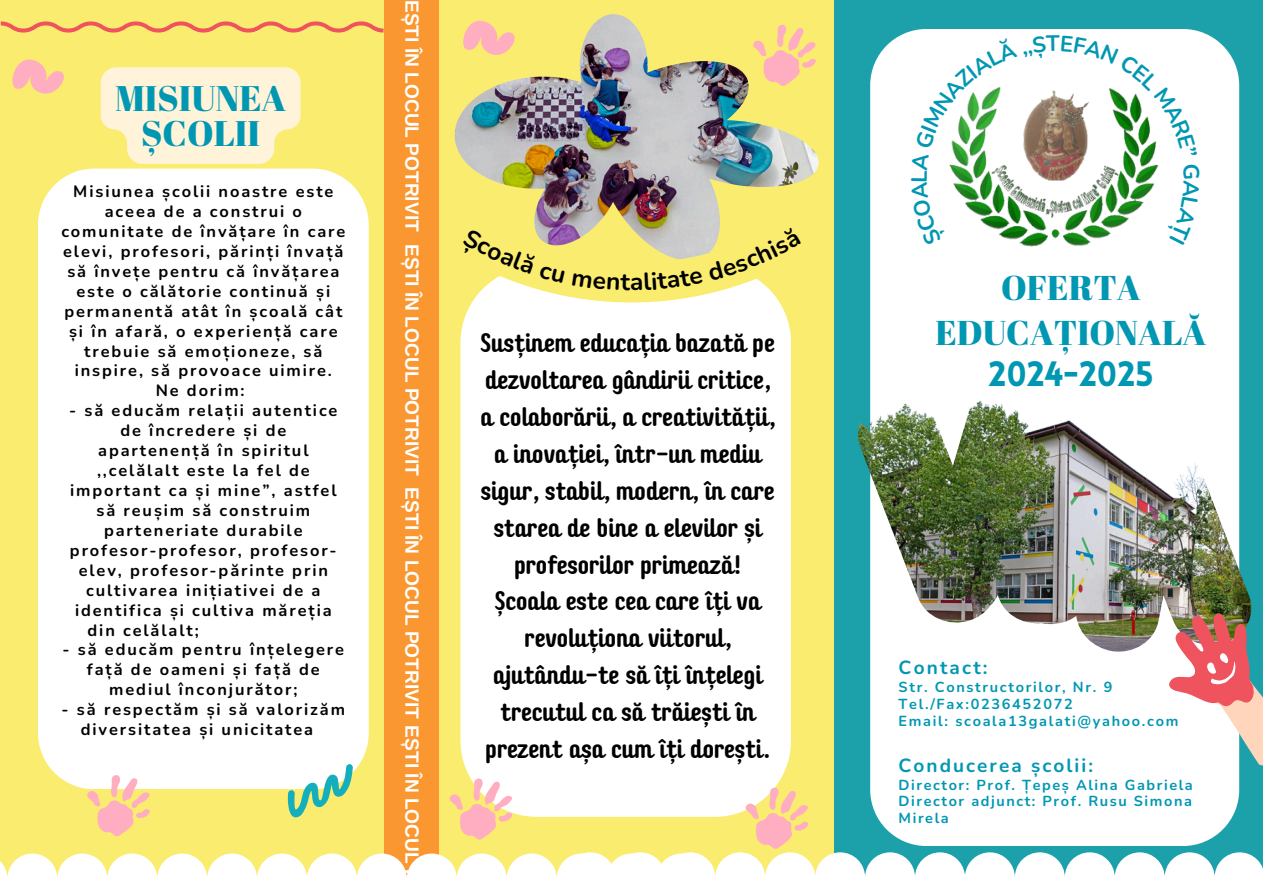
<style>
.page{position:relative;width:1263px;height:894px;background:#fff}
.page>*{position:absolute;margin:0;border:0;box-sizing:border-box;transform-origin:0 0}
.t1{font:35.55px/34.5px "Abril Fatface";color:#0097b2;text-align:center}
.t2{font:34.35px/45.8px "Abril Fatface";color:#0097b2;text-align:center}
.t3{font:900 34.35px "Lovelo";color:#0097b2}
.t4{font:26.4px/36.9px "Checkin Script";color:#000;text-align:center}
.t5{font:700 19.2px "Arimo";color:#fff}
.t6{font:700 19.05px "Nunito";letter-spacing:.11em;color:#0097b2}
.t7{font:700 16.35px/20px "Nunito";letter-spacing:.115em;color:#000;text-align:center}
.t8{font:700 14.55px/16.8px "Nunito";letter-spacing:.115em;color:#0097b2;text-align:justify}
</style>
<div class="page">
<div style="left:0;top:0;width:1263px;height:893px;background:#faec6e"></div>
<div style="left:834px;top:0;width:429px;height:893px;background:#1ca0aa"></div>
<div style="left:870px;top:29px;width:369px;height:816px;background:#fff;border-radius:56px"></div>
<div style="left:460px;top:266px;width:331px;height:550px;background:#fff;border-radius:77px"></div>
<svg style="left:12px;top:59px;width:52px;height:35px"></svg>
<svg style="left:1px;top:21px;width:382px;height:11px"></svg>
<svg style="left:742px;top:785px;width:66px;height:64px"></svg>
<div style="left:384px;top:0;width:55px;height:893px;background:#fa9731"></div>
<div style="left:566px;top:852px;width:697px;height:41px;background:#fff"></div>
<img style="left:858px;top:341px;width:391px;height:310px">
<div style="left:38px;top:168px;width:331px;height:621px;background:#fff;border-radius:56px"></div>
<svg style="left:287px;top:762px;width:74px;height:56px"></svg>
<img style="left:455px;top:14px;width:364px;height:204px">
<div style="left:0;top:853px;width:707px;height:40px;background:#fff"></div>
<svg style="left:455px;top:14px;width:68px;height:51px"></svg>
<svg style="left:449px;top:776px;width:64px;height:64px"></svg>
<svg style="left:750px;top:23px;width:67px;height:68px"></svg>
<svg style="left:84px;top:775px;width:66px;height:62px"></svg>
<img style="left:1147px;top:594px;width:116px;height:180px">
<img style="left:1017px;top:156px;width:142px;height:91px">
<svg style="left:101px;top:67px;width:200px;height:97px;background:#fef3ce"></svg>
<svg style="left:949px;top:87px;width:68px;height:153px"></svg>
<svg style="left:1023px;top:88px;width:134px;height:68px"></svg>
<svg style="left:472px;top:218px;width:307px;height:84px"></svg>
<h1 class="t1" style="left:115px;top:80px;width:173px">MISIUNEA<br>ȘCOLII</h1>
<p class="t7" style="left:61px;top:182px;width:286px">Misiunea școlii noastre este aceea de a construi o comunitate de învățare în care elevi, profesori, părinți învață să învețe pentru că învățarea este o călătorie continuă și permanentă atât în școală cât și în afară, o experiență care trebuie să emoționeze, să inspire, să provoace uimire.<br>Ne dorim:</p>
<p class="t7" style="left:69px;top:401px;width:270px">- să educăm relații autentice</p>
<p class="t7" style="left:120px;top:421px;width:167px">de încredere și de</p>
<p class="t7" style="left:98px;top:440px;width:212px">apartenență în spiritul</p>
<p class="t7" style="left:97px;top:460px;width:214px">,,celălalt este la fel de</p>
<p class="t7" style="left:70px;top:480px;width:268px">important ca și mine”, astfel</p>
<p class="t7" style="left:97px;top:500px;width:215px">să reușim să construim</p>
<p class="t7" style="left:104px;top:520px;width:200px">parteneriate durabile</p>
<p class="t7" style="left:70px;top:540px;width:268px">profesor-profesor, profesor-</p>
<p class="t7" style="left:79px;top:560px;width:251px">elev, profesor-părinte prin</p>
<p class="t7" style="left:86px;top:580px;width:236px">cultivarea inițiativei de a</p>
<p class="t7" style="left:75px;top:600px;width:258px">identifica și cultiva măreția</p>
<p class="t7" style="left:88px;top:620px;width:113px">din celălalt;</p>
<p class="t7" style="left:63px;top:640px;width:283px">- să educăm pentru înțelegere față de oameni și față de mediul înconjurător;</p>
<p class="t7" style="left:81px;top:699px;width:266px;text-align:left;text-indent:-19px">- să respectăm și să valorizăm diversitatea și unicitatea</p>
<h4 class="t5" style="left:423px;top:0;width:233px;rotate:90deg">EȘTI ÎN LOCUL POTRIVIT</h4>
<p class="t5" style="left:423px;top:244px;width:233px;rotate:90deg">EȘTI ÎN LOCUL POTRIVIT</p>
<p class="t5" style="left:423px;top:487px;width:410px;rotate:90deg">EȘTI ÎN LOCUL POTRIVIT EȘTI ÎN LOCUL PO</p>
<p class="t4" style="left:481px;top:326px;width:296px">Susținem educația bazată pe dezvoltarea gândirii critice, a colaborării, a creativității, a inovației, într-un mediu sigur, stabil, modern, în care starea de bine a elevilor și profesorilor primează!<br>Școala este cea care îți va revoluționa viitorul, ajutându-te să îți înțelegi trecutul ca să trăiești în prezent așa cum îți dorești.</p>
<h5 class="t2" style="left:935px;top:263px;width:273px">OFERTA<br>EDUCAȚIONALĂ</h5>
<h5 class="t3" style="left:988px;top:360px;width:166px">2024-2025</h5>
<p class="t6" style="left:899px;top:654px;width:90px">Contact:</p>
<h1 class="t8" style="left:899px;top:678px;width:215px">Str. Constructorilor, Nr. 9</h1>
<p class="t8" style="left:899px;top:695px;width:176px">Tel./Fax:0236452072</p>
<p class="t8" style="left:899px;top:712px;width:281px">Email: scoala13galati@yahoo.com</p>
<p class="t6" style="left:899px;top:752px;width:196px">Conducerea școlii:</p>
<p class="t8" style="left:899px;top:776px;width:296px">Director: Prof. Țepeș Alina Gabriela Director adjunct: Prof. Rusu Simona Mirela</p>
</div>
